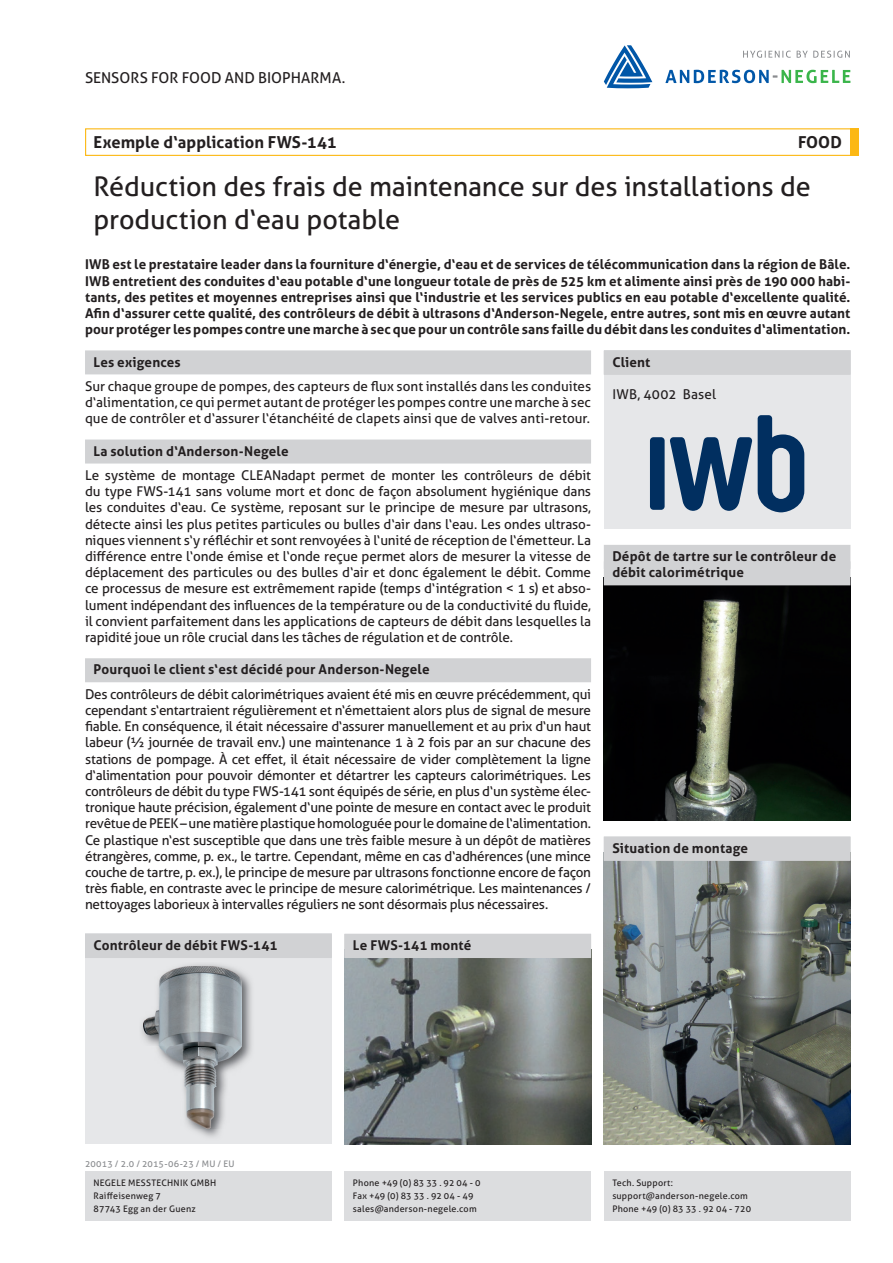
<style>
.page{position:relative;width:893px;height:1263px;background:#fff}
.page>*{position:absolute;margin:0;border:0;box-sizing:border-box;transform-origin:0 0}
.t1{font:27px/32.4px "Aller";letter-spacing:-.005em;color:#231f20}
.t2{font:700 16.5px "Aller";letter-spacing:.005em;color:#231f20}
.t3{font:15px "Aller";color:#231f20}
.t4{font:13.5px/16.2px "Aller";letter-spacing:-.01em;color:#231f20;text-align:justify}
.t5{font:700 13.5px/16.2px "Aller";letter-spacing:.01em;color:#231f20;text-align:justify}
.t6{font:13.5px "Aller";letter-spacing:.02em;color:#231f20}
.t7{font:9px/12.6px "Aller";letter-spacing:.025em;color:#231f20}
.t8{font:9px "Aller";letter-spacing:.02em;color:#8a8c8f}
</style>
<div class="page">
<svg style="left:743px;top:51px;width:48px;height:7px"></svg>
<svg style="left:797px;top:51px;width:53px;height:7px"></svg>
<svg style="left:665px;top:70px;width:185px;height:13px"></svg>
<svg style="left:604px;top:45px;width:48px;height:43px"></svg>
<div style="left:850px;top:128px;width:9px;height:28px;background:#fcb814"></div>
<div style="left:85px;top:128px;width:774px;height:28px;border:1px solid #fcb814"></div>
<div style="left:344px;top:1171px;width:247px;height:49px;background:#dcdddf"></div>
<div style="left:604px;top:1171px;width:246px;height:49px;background:#dcdddf"></div>
<div style="left:85px;top:1171px;width:247px;height:49px;background:#dcdddf"></div>
<div style="left:85px;top:934px;width:247px;height:210px;background:#e6e7e9"></div>
<div style="left:85px;top:934px;width:247px;height:24px;background:#d1d2d4"></div>
<div style="left:85px;top:350px;width:506px;height:24px;background:#d1d2d4"></div>
<div style="left:85px;top:439px;width:506px;height:24px;background:#d1d2d4"></div>
<div style="left:85px;top:658px;width:506px;height:24px;background:#d1d2d4"></div>
<div style="left:604px;top:350px;width:246px;height:179px;background:#e6e7e9"></div>
<div style="left:604px;top:350px;width:246px;height:24px;background:#d1d2d4"></div>
<div style="left:604px;top:351px;width:246px;height:24px;background:#d1d2d4"></div>
<div style="left:650px;top:437px;width:15px;height:73px;background:#012f60;border-radius:3px"></div>
<svg style="left:758px;top:415px;width:46px;height:97px"></svg>
<svg style="left:670px;top:437px;width:82px;height:74px"></svg>
<img style="left:604px;top:585px;width:246px;height:235px">
<div style="left:604px;top:545px;width:246px;height:24px;background:#d1d2d4"></div>
<div style="left:604px;top:561px;width:246px;height:24px;background:#d1d2d4"></div>
<img style="left:344px;top:958px;width:247px;height:186px">
<div style="left:344px;top:934px;width:247px;height:24px;background:#d1d2d4"></div>
<img style="left:604px;top:861px;width:246px;height:283px">
<div style="left:604px;top:836px;width:246px;height:24px;background:#e2e3e4"></div>
<div style="left:604px;top:837px;width:246px;height:24px;background:#d1d2d4"></div>
<img style="left:141px;top:964px;width:111px;height:173px">
<img style="left:143px;top:966px;width:99px;height:162px">
<p class="t3" style="left:85px;top:69px;width:262px">SENSORS FOR FOOD AND BIOPHARMA.</p>
<p class="t2" style="left:94px;top:132px;width:245px">Exemple d‘application FWS-141</p>
<p class="t2" style="left:798px;top:132px;width:45px">FOOD</p>
<h1 class="t1" style="left:94px;top:171px;width:719px">Réduction des frais de maintenance sur des installations de production d‘eau potable</h1>
<p class="t5" style="left:85px;top:256px;width:767px">IWB est le prestataire leader dans la fourniture d‘énergie, d‘eau et de services de télécommunication dans la région de Bâle.<br>IWB entretient des conduites d‘eau potable d‘une longueur totale de près de 525 km et alimente ainsi près de 190 000 habi&shy;tants, des petites et moyennes entreprises ainsi que l‘industrie et les services publics en eau potable d‘excellente qualité.<br>Afin d‘assurer cette qualité, des contrôleurs de débit à ultrasons d‘Anderson-Negele, entre autres, sont mis en œuvre autant pour protéger les pompes contre une marche à sec que pour un contrôle sans faille du débit dans les conduites d‘alimentation.</p>
<p class="t5" style="left:94px;top:354px;width:89px">Les exigences</p>
<p class="t4" style="left:85px;top:378px;width:508px">Sur chaque groupe de pompes, des capteurs de flux sont installés dans les conduites d‘alimentation, ce qui permet autant de protéger les pompes contre une marche à sec que de contrôler et d‘assurer l‘étanchéité de clapets ainsi que de valves anti-retour.</p>
<p class="t5" style="left:94px;top:443px;width:197px">La solution d‘Anderson-Negele</p>
<p class="t4" style="left:85px;top:467px;width:508px">Le système de montage CLEANadapt permet de monter les contrôleurs de débit du type FWS-141 sans volume mort et donc de façon absolument hygiénique dans les conduites d‘eau. Ce système, reposant sur le principe de mesure par ultrasons, détecte ainsi les plus petites particules ou bulles d‘air dans l‘eau. Les ondes ultraso&shy;niques viennent s‘y réfléchir et sont renvoyées à l‘unité de réception de l‘émetteur. La différence entre l‘onde émise et l‘onde reçue permet alors de mesurer la vitesse de déplacement des particules ou des bulles d‘air et donc également le débit. Comme ce processus de mesure est extrêmement rapide (temps d‘intégration &lt; 1 s) et abso&shy;lument indépendant des influences de la température ou de la conductivité du fluide, il convient parfaitement dans les applications de capteurs de débit dans lesquelles la rapidité joue un rôle crucial dans les tâches de régulation et de contrôle.</p>
<p class="t5" style="left:94px;top:661px;width:338px">Pourquoi le client s‘est décidé pour Anderson-Negele</p>
<p class="t4" style="left:85px;top:686px;width:507px">Des contrôleurs de débit calorimétriques avaient été mis en œuvre précédemment, qui cependant s‘entartraient régulièrement et n‘émettaient alors plus de signal de mesure fiable. En conséquence, il était nécessaire d‘assurer manuellement et au prix d‘un haut labeur (½ journée de travail env.) une maintenance 1 à 2 fois par an sur chacune des stations de pompage. À cet effet, il était nécessaire de vider complètement la ligne d‘alimentation pour pouvoir démonter et détartrer les capteurs calorimétriques. Les contrôleurs de débit du type FWS-141 sont équipés de série, en plus d‘un système élec&shy;tronique haute précision, également d‘une pointe de mesure en contact avec le produit revêtue de PEEK – une matière plastique homologuée pour le domaine de l‘alimentation.<br>Ce plastique n‘est susceptible que dans une très faible mesure à un dépôt de matières étrangères, comme, p. ex., le tartre. Cependant, même en cas d‘adhérences (une mince couche de tartre, p. ex.), le principe de mesure par ultrasons fonctionne encore de façon très fiable, en contraste avec le principe de mesure calorimétrique. Les maintenances / nettoyages laborieux à intervalles réguliers ne sont désormais plus nécessaires.</p>
<p class="t5" style="left:94px;top:937px;width:186px">Contrôleur de débit FWS-141</p>
<p class="t5" style="left:353px;top:937px;width:120px">Le FWS-141 monté</p>
<p class="t5" style="left:612px;top:354px;width:40px">Client</p>
<p class="t6" style="left:612px;top:386px;width:105px">IWB, 4002 Basel</p>
<p class="t5" style="left:612px;top:548px;width:225px">Dépôt de tartre sur le contrôleur de débit calorimétrique</p>
<p class="t5" style="left:612px;top:840px;width:137px">Situation de montage</p>
<p class="t8" style="left:85px;top:1158px;width:151px">20013 / 2.0 / 2015-06-23 / MU / EU</p>
<p class="t7" style="left:94px;top:1177px;width:124px">NEGELE MESSTECHNIK GMBH<br>Raiffeisenweg 7<br>87743 Egg an der Guenz</p>
<p class="t7" style="left:353px;top:1177px;width:129px">Phone +49 (0) 83 33 . 92 04 - 0<br>Fax +49 (0) 83 33 . 92 04 - 49 sales@anderson-negele.com</p>
<p class="t7" style="left:612px;top:1177px;width:140px">Tech. Support: support@anderson-negele.com<br>Phone +49 (0) 83 33 . 92 04 - 720</p>
</div>
